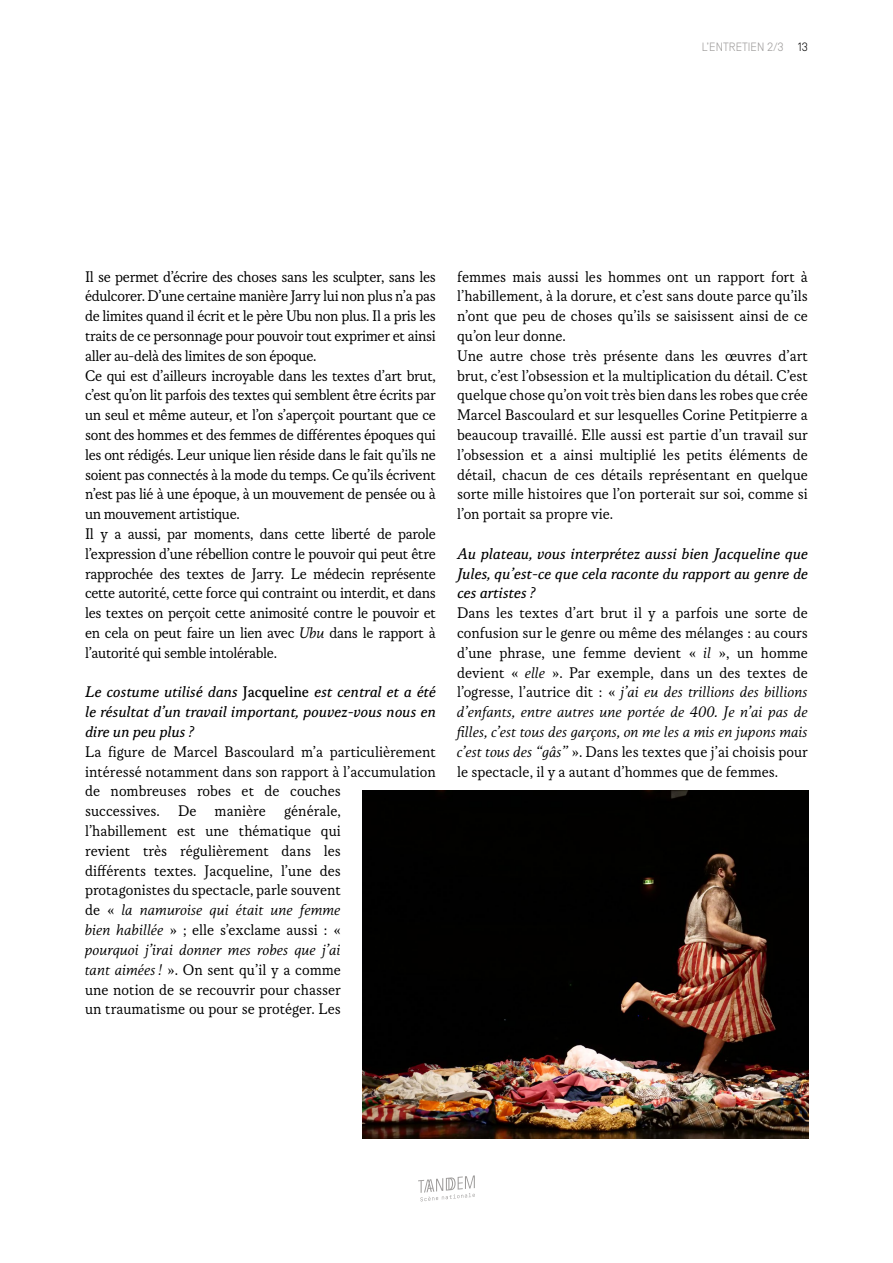
<style>
.page{position:relative;width:893px;height:1263px;background:#fff}
.page>*{position:absolute;margin:0;border:0;box-sizing:border-box;transform-origin:0 0}
.t1{font:16.5px/19.8px "Korpus A";color:#000}
.t2{font:16.5px/19.8px "Korpus A";letter-spacing:-.02em;color:#000}
.t3{font:16.5px/19.8px "Korpus A10";color:#000;text-align:justify}
.t4{font:16.5px/19.8px "Korpus B12";color:#000;text-align:justify}
.t5{font:300 12px "Simplon Norm";color:#9d9b9a}
.s1{color:#000}
.s2{font-family:"Korpus A10"}
.s3{font-family:"Korpus B"}
.s4{font-family:"Korpus A"}
</style>
<div class="page">
<svg style="left:418px;top:1175px;width:57px;height:27px"></svg>
<img style="left:362px;top:791px;width:447px;height:347px">
<p class="t5" style="left:702px;top:40px;width:108px">L’ENTRETIEN 2/3 <span class="s1">13</span></p>
<p class="t2" style="left:85px;top:266px;width:352px">Il se permet d’écrire des choses sans les sculpter, sans les édulcorer. D’une certaine manière Jarry lui non plus n’a pas de limites quand il écrit et le père Ubu non plus. Il a pris les traits de ce personnage pour pouvoir tout exprimer et ainsi aller au-delà des limites de son époque.<br>Ce qui est d’ailleurs incroyable dans les textes d’art brut, c’est qu’on lit parfois des textes qui semblent être écrits par un seul et même auteur, et l’on s’aperçoit pourtant que ce sont des hommes et des femmes de différentes époques qui les ont rédigés. Leur unique lien réside dans le fait qu’ils ne soient pas connectés à la mode du temps. Ce qu’ils écrivent n’est pas lié à une époque, à un mouvement de pensée ou à un mouvement artistique.<br>Il y a aussi, par moments, dans cette liberté de parole l’expression d’une rébellion contre le pouvoir qui peut être rapprochée des textes de Jarry. Le médecin représente cette autorité, cette force qui contraint ou interdit, et dans les textes on perçoit cette animosité contre le pouvoir et en cela on peut faire un lien avec <span class="s2">Ubu</span> dans le rapport à l’autorité qui semble intolérable.</p>
<p class="t4" style="left:85px;top:682px;width:352px">Le costume utilisé dans <span class="s3">Jacqueline</span> est central et a été le résultat d’un travail important, pouvez-vous nous en dire un peu plus ?</p>
<p class="t1" style="left:85px;top:742px;width:352px">La figure de Marcel Bascoulard m’a particulièrement intéressé notamment dans son rapport à l’accumulation de nombreuses robes et de couches<br>successives. De manière générale,<br>l’habillement est une thématique qui<br>revient très régulièrement dans les<br>différents textes. Jacqueline, l’une des<br>protagonistes du spectacle, parle souvent</p>
<p class="t3" style="left:85px;top:900px;width:257px"><span class="s4">de «</span> la namuroise qui était une femme</p>
<p class="t1" style="left:85px;top:920px;width:257px"><span class="s2">bien habillée</span> » ; elle s’exclame aussi : «</p>
<p class="t3" style="left:85px;top:940px;width:257px">pourquoi j’irai donner mes robes que j’ai</p>
<p class="t1" style="left:85px;top:959px;width:257px;text-align:justify"><span class="s2">tant aimées!</span> ». On sent qu’il y a comme une notion de se recouvrir pour chasser un traumatisme ou pour se protéger. Les</p>
<p class="t1" style="left:457px;top:266px;width:352px">femmes mais aussi les hommes ont un rapport fort à l’habillement, à la dorure, et c’est sans doute parce qu’ils n’ont que peu de choses qu’ils se saisissent ainsi de ce qu’on leur donne.<br>Une autre chose très présente dans les œuvres d’art brut, c’est l’obsession et la multiplication du détail. C’est quelque chose qu’on voit très bien dans les robes que crée Marcel Bascoulard et sur lesquelles Corine Petitpierre a beaucoup travaillé. Elle aussi est partie d’un travail sur l’obsession et a ainsi multiplié les petits éléments de détail, chacun de ces détails représentant en quelque sorte mille histoires que l’on porterait sur soi, comme si l’on portait sa propre vie.</p>
<p class="t4" style="left:457px;top:544px;width:352px">Au plateau, vous interprétez aussi bien Jacqueline que Jules, qu’est-ce que cela raconte du rapport au genre de ces artistes ?</p>
<p class="t1" style="left:457px;top:603px;width:352px;text-align:justify">Dans les textes d’art brut il y a parfois une sorte de confusion sur le genre ou même des mélanges : au cours d’une phrase, une femme devient « <span class="s2">il</span> », un homme devient « <span class="s2">elle</span> ». Par exemple, dans un des textes de</p>
<p class="t3" style="left:457px;top:682px;width:352px"><span class="s4">l’ogresse, l’autrice dit : «</span> j’ai eu des trillions des billions d’enfants, entre autres une portée de 400. Je n’ai pas de filles, c’est tous des garçons, on me les a mis en jupons mais</p>
<p class="t1" style="left:457px;top:742px;width:352px"><span class="s2">c’est tous des “gâs”</span> ». Dans les textes que j’ai choisis pour le spectacle, il y a autant d’hommes que de femmes.</p>
</div>
